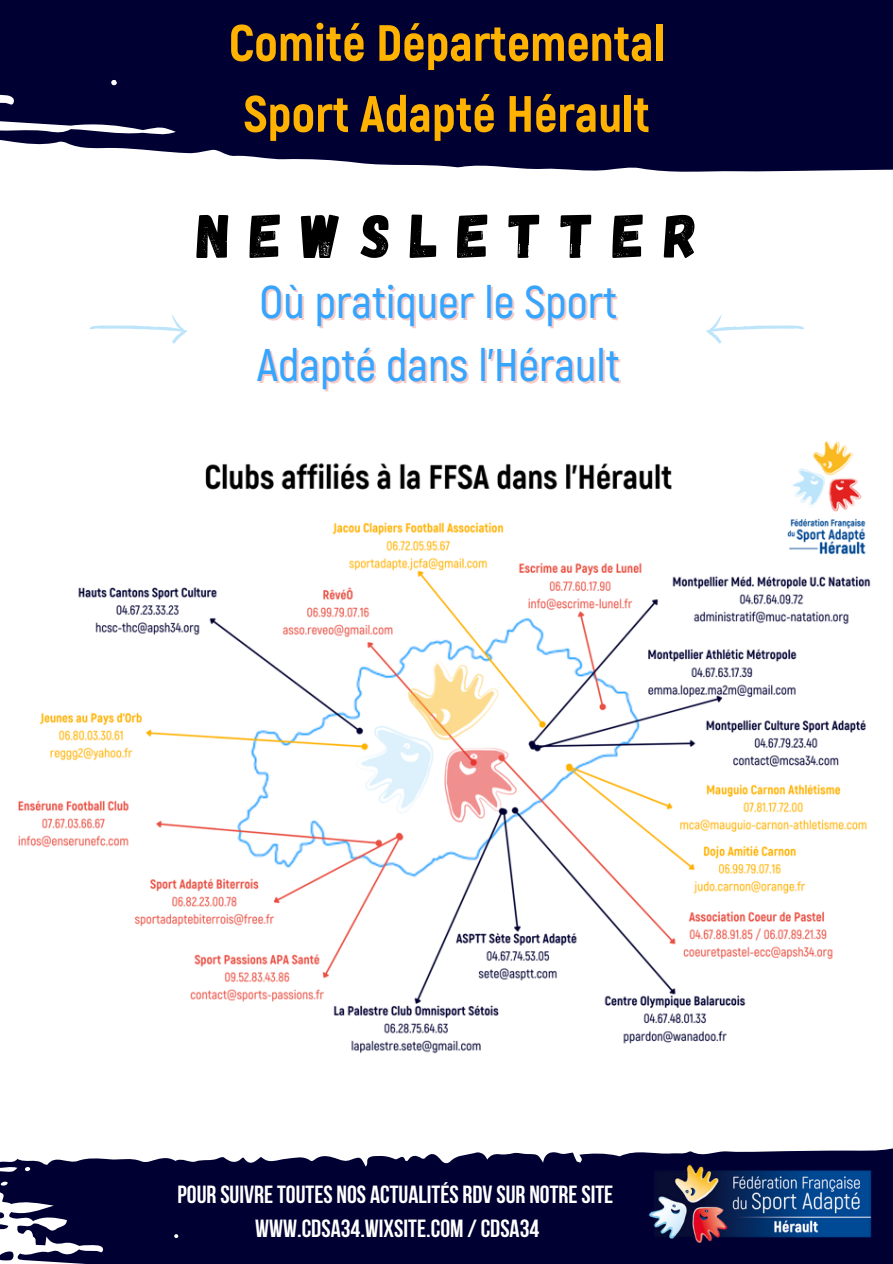
<style>
.page{position:relative;width:893px;height:1264px;background:#fff}
.page>*{position:absolute;margin:0;border:0;box-sizing:border-box;transform-origin:0 0}
.t1{font:62.25px "Gagalin";letter-spacing:.31em;color:#000}
.t2{font:800 50.85px/70.8px "Akrobat";color:#ffb200}
.t3{font:600 45.75px/63px "Akrobat";color:#35a5ff}
.t4{font:700 24.75px/33.8px "Bebas Neue";color:#fff;text-align:center}
</style>
<div class="page">
<svg style="left:0;top:1148px;width:892px;height:115px;background:#1e1e4b"></svg>
<img style="left:646px;top:1162px;width:227px;height:82px">
<svg style="left:89px;top:314px;width:98px;height:29px"></svg>
<svg style="left:706px;top:314px;width:97px;height:29px"></svg>
<svg style="left:0;top:0;width:892px;height:172px;background:#101040"></svg>
<img style="left:18px;top:440px;width:853px;height:614px">
<h2 class="t2" style="left:229px;top:5px;width:437px">Comité Départemental<br>Sport Adapté Hérault</h2>
<h1 class="t1" style="left:197px;top:195px;width:503px">NEWSLETTER</h1>
<h3 class="t3" style="left:257px;top:268px;width:364px">Où pratiquer le Sport<br>Adapté dans l'Hérault</h3>
<p class="t4" style="left:177px;top:1179px;width:437px">POUR SUIVRE TOUTES NOS ACTUALITÉS RDV SUR NOTRE SITE<br>WWW.CDSA34.WIXSITE.COM / CDSA34</p>
</div>
